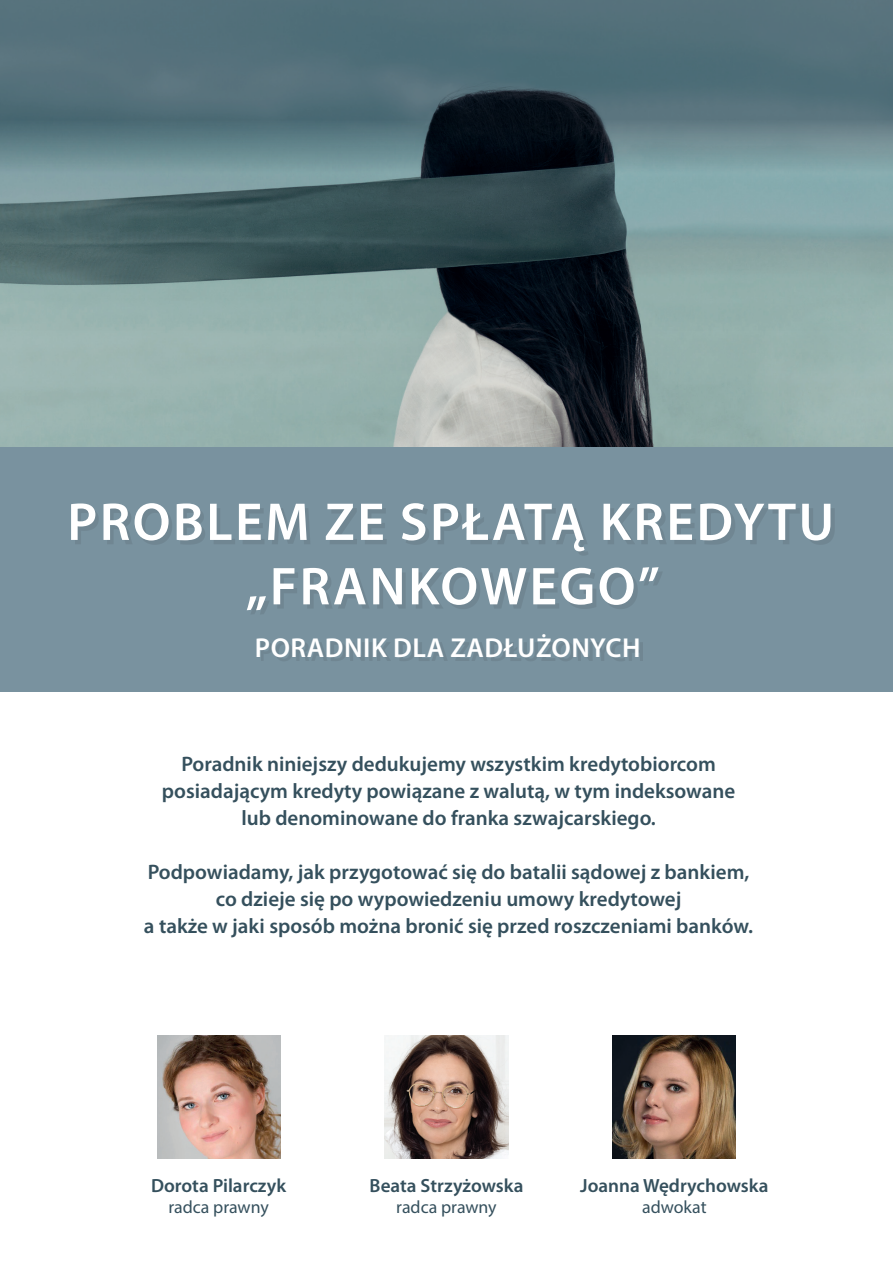
<style>
.page{position:relative;width:893px;height:1263px;background:#fff}
.page>*{position:absolute;margin:0;border:0;box-sizing:border-box;transform-origin:0 0}
.t1{font:600 53.7px/64.3px "Myriad Pro";letter-spacing:.045em;color:#fff;text-align:center}
.t2{font:600 27.45px "Myriad Pro";letter-spacing:.02em;color:#fff}
.t3{font:600 21px/27px "Myriad Pro";color:#35505d;text-align:center}
.t4{font:600 19.2px "Myriad Pro";color:#35505d}
.t5{font:17.85px "Myriad Pro";color:#35505d}
</style>
<div class="page">
<img style="left:0;top:330px;width:893px;height:118px">
<div style="left:0;top:448px;width:893px;height:244px;background:#79929f"></div>
<svg style="left:0;top:0;width:893px;height:330px;background:#587379"></svg>
<div style="left:75px;top:507px;width:760px;height:107px;background:#231f20;opacity:.1"></div>
<div style="left:261px;top:638px;width:382px;height:23px;background:#231f20;opacity:.1"></div>
<img style="left:157px;top:1036px;width:123px;height:123px">
<img style="left:613px;top:1036px;width:123px;height:123px">
<img style="left:385px;top:1036px;width:123px;height:123px">
<p class="t1" style="left:67px;top:488px;width:768px">PROBLEM ZE SPŁATĄ KREDYTU „FRANKOWEGO”</p>
<p class="t2" style="left:255px;top:630px;width:387px">PORADNIK DLA ZADŁUŻONYCH</p>
<p class="t3" style="left:162px;top:750px;width:575px">Poradnik niniejszy dedukujemy wszystkim kredytobiorcom posiadającym kredyty powiązane z walutą, w tym indeksowane lub denominowane do franka szwajcarskiego.</p>
<p class="t3" style="left:148px;top:858px;width:603px">Podpowiadamy, jak przygotować się do batalii sądowej z bankiem,</p>
<p class="t3" style="left:216px;top:885px;width:467px">co dzieje się po wypowiedzeniu umowy kredytowej</p>
<p class="t3" style="left:144px;top:912px;width:611px">a także w jaki sposób można bronić się przed roszczeniami banków.</p>
<p class="t4" style="left:151px;top:1173px;width:137px">Dorota Pilarczyk</p>
<p class="t5" style="left:168px;top:1196px;width:102px">radca prawny</p>
<p class="t4" style="left:370px;top:1173px;width:155px">Beata Strzyżowska</p>
<p class="t5" style="left:396px;top:1196px;width:102px">radca prawny</p>
<p class="t4" style="left:580px;top:1173px;width:190px">Joanna Wędrychowska</p>
<p class="t5" style="left:642px;top:1196px;width:66px">adwokat</p>
</div>
